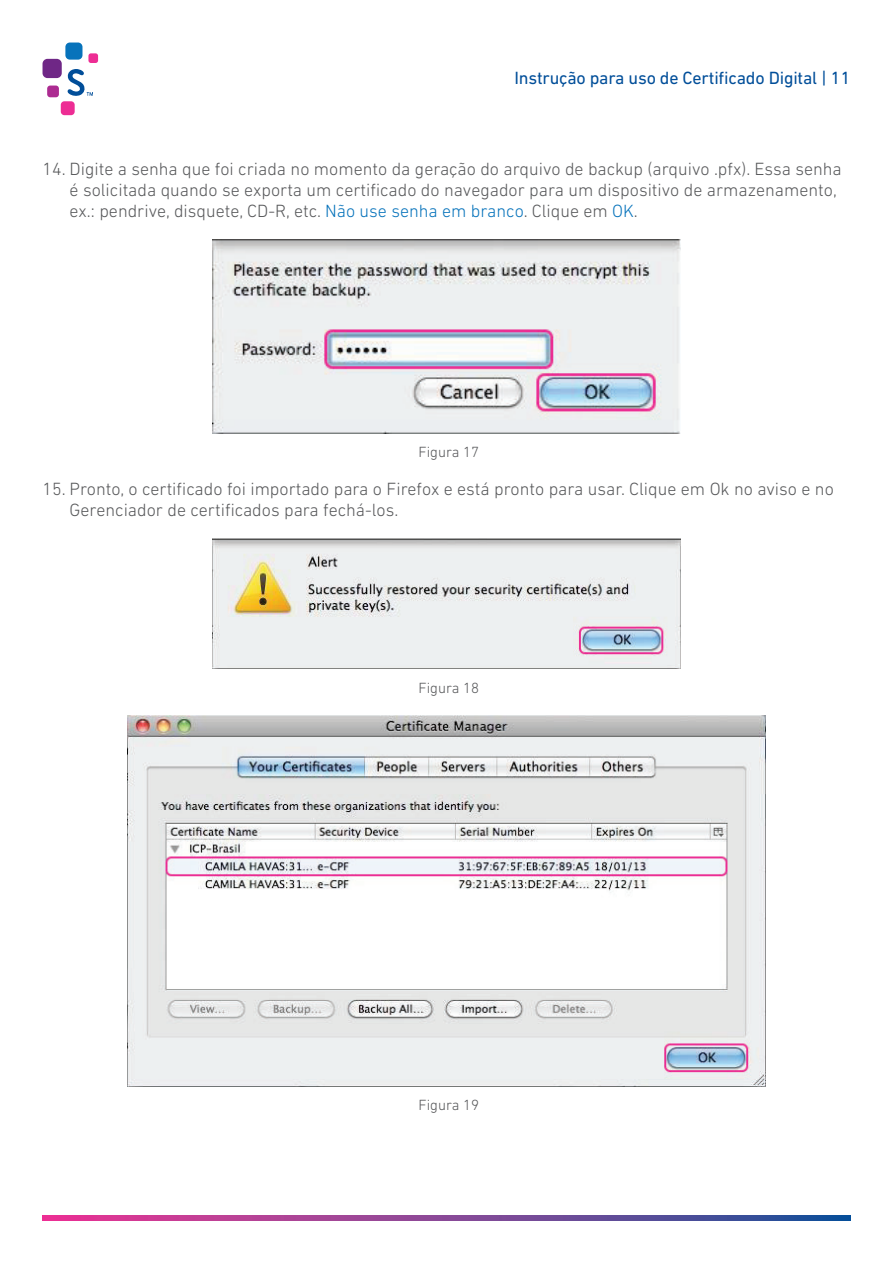
<style>
.page{position:relative;width:893px;height:1263px;background:#fff}
.page>*{position:absolute;margin:0;border:0;box-sizing:border-box;transform-origin:0 0}
.t1{font:300 18px/21px "DIN Next LT Pro";color:#57585a}
.t2{font:18px "DIN Next LT Pro";letter-spacing:-.01em;color:#014e99}
.t3{font:300 15px "DIN Next LT Pro";color:#57585a}
.s1{color:#0773bb}
</style>
<div class="page">
<div style="left:65px;top:43px;width:17px;height:17px;background:#0773bb;border-radius:4px"></div>
<div style="left:43px;top:59px;width:19px;height:19px;background:#6f2786;border-radius:5px"></div>
<div style="left:47px;top:86px;width:12px;height:11px;background:#ac2b91;border-radius:3px"></div>
<div style="left:61px;top:101px;width:14px;height:14px;background:#ed2d94;border-radius:4px"></div>
<div style="left:88px;top:53px;width:10px;height:10px;background:#ed2d94;border-radius:2px"></div>
<svg style="left:67px;top:69px;width:26px;height:27px"></svg>
<svg style="left:43px;top:1215px;width:807px;height:5px;background:#854697"></svg>
<img style="left:213px;top:240px;width:467px;height:193px">
<img style="left:213px;top:539px;width:467px;height:130px">
<img style="left:128px;top:715px;width:637px;height:371px">
<p class="t2" style="left:514px;top:68px;width:338px">Instrução para uso de Certificado Digital | 11</p>
<p class="t1" style="left:70px;top:158px;width:774px;text-indent:-27px">14. Digite a senha que foi criada no momento da geração do arquivo de backup (arquivo .pfx). Essa senha é solicitada quando se exporta um certificado do navegador para um dispositivo de armazenamento, ex.: pendrive, disquete, CD-R, etc. <span class="s1">Não use senha em branco</span>. Clique em <span class="s1">OK</span>.</p>
<p class="t3" style="left:418px;top:443px;width:62px">Figura 17</p>
<p class="t1" style="left:70px;top:478px;width:766px;text-indent:-27px">15. Pronto, o certificado foi importado para o Firefox e está pronto para usar. Clique em Ok no aviso e no<br>Gerenciador de certificados para fechá-los.</p>
<p class="t3" style="left:418px;top:679px;width:62px">Figura 18</p>
<p class="t3" style="left:418px;top:1096px;width:62px">Figura 19</p>
</div>
